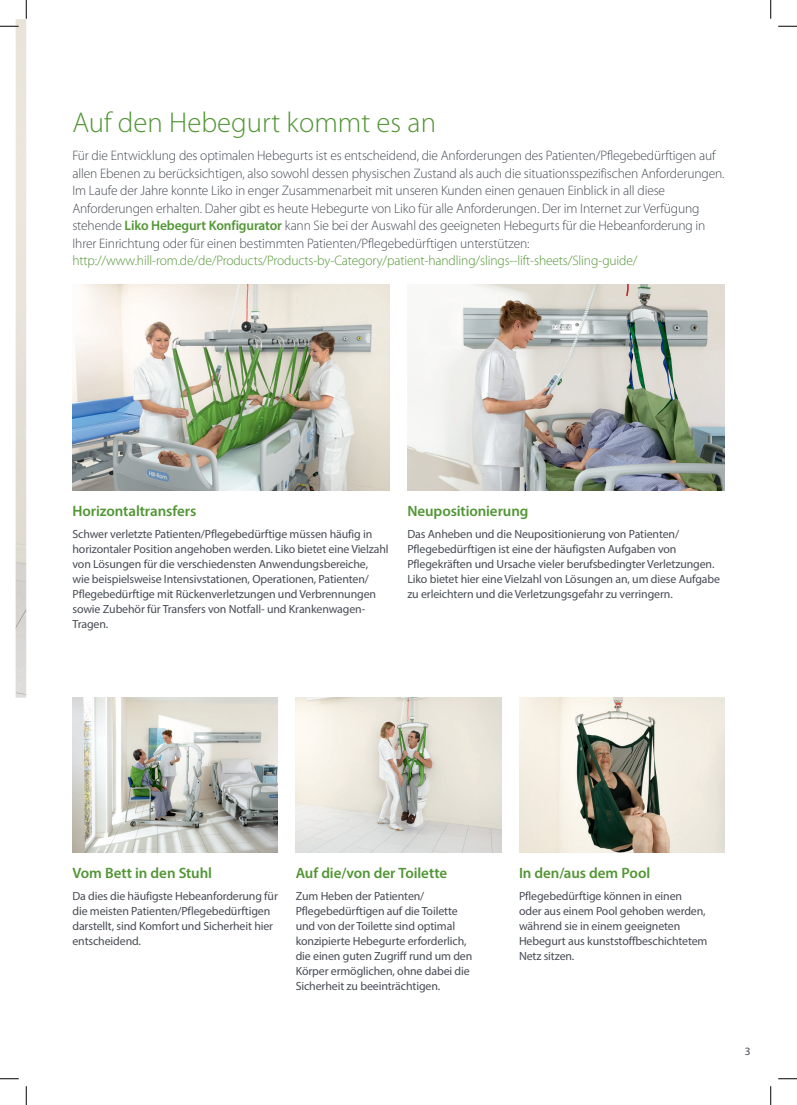
<style>
.page{position:relative;width:797px;height:1105px;background:#fff}
.page>*{position:absolute;margin:0;border:0;box-sizing:border-box;transform-origin:0 0}
.t1{font:300 28.75px "Myriad Pro";color:#529635}
.t2{font:600 15px "Myriad Pro";letter-spacing:-.005em;color:#529635}
.t3{font:300 13.75px/17.5px "Myriad Pro";letter-spacing:-.01em;color:#464b54}
.t4{font:300 13.75px "Myriad Pro";letter-spacing:-.01em;color:#529635}
.t5{font:11.88px/15px "Myriad Pro";letter-spacing:-.01em;color:#464b54}
.t6{font:11.25px "Myriad Pro";color:#464b54}
.s1{font-weight:600;color:#529635}
</style>
<div class="page">
<img style="left:72px;top:285px;width:317px;height:205px">
<img style="left:72px;top:698px;width:206px;height:155px">
<img style="left:407px;top:285px;width:317px;height:205px">
<img style="left:296px;top:698px;width:205px;height:155px">
<img style="left:16px;top:19px;width:10px;height:679px">
<img style="left:519px;top:698px;width:205px;height:155px">
<svg style="left:0;top:25px;width:19px;height:2px"></svg>
<svg style="left:778px;top:25px;width:19px;height:2px"></svg>
<svg style="left:0;top:1078px;width:19px;height:1px"></svg>
<svg style="left:778px;top:1078px;width:19px;height:1px"></svg>
<svg style="left:25px;top:0;width:2px;height:19px"></svg>
<svg style="left:25px;top:1086px;width:2px;height:19px"></svg>
<svg style="left:770px;top:0;width:1px;height:19px"></svg>
<svg style="left:770px;top:1086px;width:1px;height:19px"></svg>
<h1 class="t1" style="left:72px;top:107px;width:365px">Auf den Hebegurt kommt es an</h1>
<p class="t3" style="left:72px;top:147px;width:653px">Für die Entwicklung des optimalen Hebegurts ist es entscheidend, die Anforderungen des Patienten/Pflegebedürftigen auf allen Ebenen zu berücksichtigen, also sowohl dessen physischen Zustand als auch die situationsspezifischen Anforderungen.<br>Im Laufe der Jahre konnte Liko in enger Zusammenarbeit mit unseren Kunden einen genauen Einblick in all diese Anforderungen erhalten. Daher gibt es heute Hebegurte von Liko für alle Anforderungen. Der im Internet zur Verfügung stehende <span class="s1">Liko Hebegurt Konfigurator</span> kann Sie bei der Auswahl des geeigneten Hebegurts für die Hebeanforderung in Ihrer Einrichtung oder für einen bestimmten Patienten/Pflegebedürftigen unterstützen:</p>
<p class="t4" style="left:72px;top:253px;width:567px">http://www.hill-rom.de/de/Products/Products-by-Category/patient-handling/slings--lift-sheets/Sling-guide/</p>
<p class="t2" style="left:72px;top:501px;width:125px">Horizontaltransfers</p>
<p class="t5" style="left:72px;top:526px;width:318px">Schwer verletzte Patienten/Pflegebedürftige müssen häufig in horizontaler Position angehoben werden. Liko bietet eine Vielzahl von Lösungen für die verschiedensten Anwendungsbereiche,<br>wie beispielsweise Intensivstationen, Operationen, Patienten/ Pflegebedürftige mit Rückenverletzungen und Verbrennungen sowie Zubehör für Transfers von Notfall- und Krankenwagen-Tragen.</p>
<p class="t2" style="left:407px;top:501px;width:123px">Neupositionierung</p>
<p class="t5" style="left:407px;top:526px;width:314px">Das Anheben und die Neupositionierung von Patienten/ Pflegebedürftigen ist eine der häufigsten Aufgaben von Pflegekräften und Ursache vieler berufsbedingter Verletzungen.<br>Liko bietet hier eine Vielzahl von Lösungen an, um diese Aufgabe zu erleichtern und die Verletzungsgefahr zu verringern.</p>
<p class="t2" style="left:72px;top:863px;width:141px">Vom Bett in den Stuhl</p>
<p class="t5" style="left:72px;top:888px;width:207px">Da dies die häufigste Hebeanforderung für die meisten Patienten/Pflegebedürftigen darstellt, sind Komfort und Sicherheit hier entscheidend.</p>
<p class="t2" style="left:296px;top:863px;width:153px">Auf die/von der Toilette</p>
<p class="t5" style="left:296px;top:888px;width:178px">Zum Heben der Patienten/ Pflegebedürftigen auf die Toilette und von der Toilette sind optimal konzipierte Hebegurte erforderlich, die einen guten Zugriff rund um den Körper ermöglichen, ohne dabei die Sicherheit zu beeinträchtigen.</p>
<p class="t2" style="left:519px;top:863px;width:133px">In den/aus dem Pool</p>
<p class="t5" style="left:519px;top:888px;width:190px">Pflegebedürftige können in einen oder aus einem Pool gehoben werden, während sie in einem geeigneten<br>Hebegurt aus kunststoffbeschichtetem<br>Netz sitzen.</p>
<p class="t6" style="left:745px;top:1044px;width:7px">3</p>
</div>
